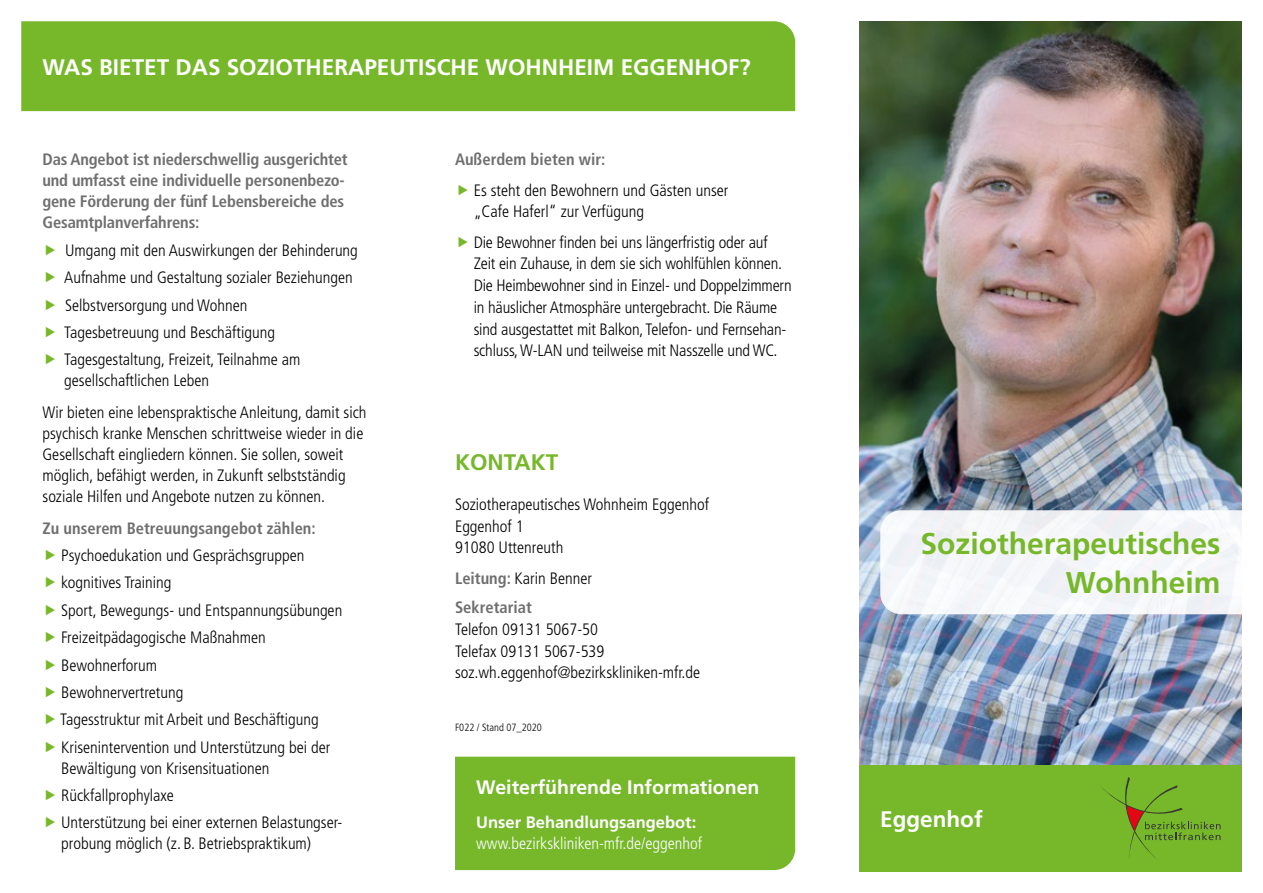
<style>
.page{position:relative;width:1263px;height:893px;background:#fff}
.page>*{position:absolute;margin:0;border:0;box-sizing:border-box;transform-origin:0 0}
.t1{font:700 30px/39px "Frutiger";color:#76b82a;text-align:right}
.t2{font:700 22.5px "Frutiger";color:#fff}
.t3{font:700 22.5px "Frutiger";color:#76b82a}
.t4{font:700 19.5px "Frutiger";color:#fff}
.t5{font:300 condensed 16.5px/27.3px "Frutiger";color:#000}
.t6{font:700 condensed 16.5px/21px "Frutiger";letter-spacing:-.01em;color:#706f6f}
.t7{font:300 condensed 16.5px "Frutiger";color:#fff}
.t8{font:700 16.5px "Frutiger";color:#fff}
.t9{font:300 condensed 10.5px "Frutiger";color:#000}
.s1{font-weight:300;color:#000}
</style>
<div class="page">
<img style="left:859px;top:21px;width:383px;height:744px">
<div style="left:21px;top:21px;width:774px;height:90px;background:#76b82a"></div>
<svg style="left:880px;top:510px;width:362px;height:104px"></svg>
<div style="left:859px;top:765px;width:383px;height:107px;background:#76b82a"></div>
<svg style="left:1102px;top:777px;width:118px;height:81px"></svg>
<div style="left:455px;top:757px;width:340px;height:113px;background:#76b82a"></div>
<h2 class="t2" style="left:43px;top:54px;width:710px">WAS BIETET DAS SOZIOTHERAPEUTISCHE WOHNHEIM EGGENHOF?</h2>
<p class="t6" style="left:43px;top:149px;width:307px">Das Angebot ist niederschwellig ausgerichtet und umfasst eine individuelle personenbezo&shy;gene Förderung der fünf Lebensbereiche des Gesamtplanverfahrens:</p>
<p class="t5" style="left:64px;top:237px;width:295px">Umgang mit den Auswirkungen der Behinderung Aufnahme und Gestaltung sozialer Beziehungen Selbstversorgung und Wohnen<br>Tagesbetreuung und Beschäftigung Tagesgestaltung, Freizeit, Teilnahme am</p>
<p class="t5" style="left:43px;top:365px;width:325px;line-height:31.7px;text-indent:22px">gesellschaftlichen Leben<br>Wir bieten eine lebenspraktische Anleitung, damit sich</p>
<p class="t5" style="left:43px;top:423px;width:322px;line-height:21px">psychisch kranke Menschen schrittweise wieder in die Gesellschaft eingliedern können. Sie sollen, soweit möglich, befähigt werden, in Zukunft selbstständig soziale Hilfen und Angebote nutzen zu können.</p>
<p class="t6" style="left:43px;top:517px;width:275px">Zu unserem Betreuungsangebot zählen:</p>
<p class="t5" style="left:60px;top:542px;width:284px">Psychoedukation und Gesprächsgruppen kognitives Training<br>Sport, Bewegungs- und Entspannungsübungen Freizeitpädagogische Maßnahmen Bewohnerforum<br>Bewohnervertretung<br>Tagesstruktur mit Arbeit und Beschäftigung Krisenintervention und Unterstützung bei der</p>
<p class="t5" style="left:61px;top:754px;width:281px">Bewältigung von Krisensituationen<br>Rückfallprophylaxe<br>Unterstützung bei einer externen Belastungser-</p>
<p class="t5" style="left:61px;top:830px;width:252px">probung möglich (z. B. Betriebspraktikum)</p>
<p class="t6" style="left:455px;top:149px;width:152px">Außerdem bieten wir:</p>
<p class="t5" style="left:474px;top:179px;width:256px;line-height:21.8px">Es steht den Bewohnern und Gästen unser „Cafe Haferl“ zur Verfügung</p>
<p class="t5" style="left:474px;top:231px;width:320px;line-height:21.8px">Die Bewohner finden bei uns längerfristig oder auf Zeit ein Zuhause, in dem sie sich wohlfühlen können.<br>Die Heimbewohner sind in Einzel- und Doppelzimmern in häuslicher Atmosphäre untergebracht. Die Räume sind ausgestattet mit Balkon, Telefon- und Fernsehan&shy;schluss, W-LAN und teilweise mit Nasszelle und WC.</p>
<h2 class="t3" style="left:455px;top:449px;width:105px">KONTAKT</h2>
<p class="t5" style="left:455px;top:494px;width:256px;line-height:21.8px">Soziotherapeutisches Wohnheim Eggenhof<br>Eggenhof 1<br>91080 Uttenreuth</p>
<p class="t6" style="left:455px;top:563px;width:138px;line-height:29.5px">Leitung: <span class="s1">Karin Benner<br></span>Sekretariat</p>
<p class="t5" style="left:455px;top:619px;width:247px;line-height:21.8px">Telefon 09131 5067-50<br>Telefax 09131 5067-539 soz.wh.eggenhof@bezirkskliniken-mfr.de</p>
<p class="t9" style="left:455px;top:721px;width:88px">F022 / Stand 07_2020</p>
<p class="t4" style="left:476px;top:776px;width:285px">Weiterführende Informationen</p>
<p class="t8" style="left:476px;top:812px;width:222px">Unser Behandlungsangebot:</p>
<p class="t7" style="left:476px;top:834px;width:227px">www.bezirkskliniken-mfr.de/eggenhof</p>
<h1 class="t1" style="left:920px;top:524px;width:302px">Soziotherapeutisches<br>Wohnheim</h1>
<h2 class="t2" style="left:880px;top:806px;width:104px">Eggenhof</h2>
</div>
